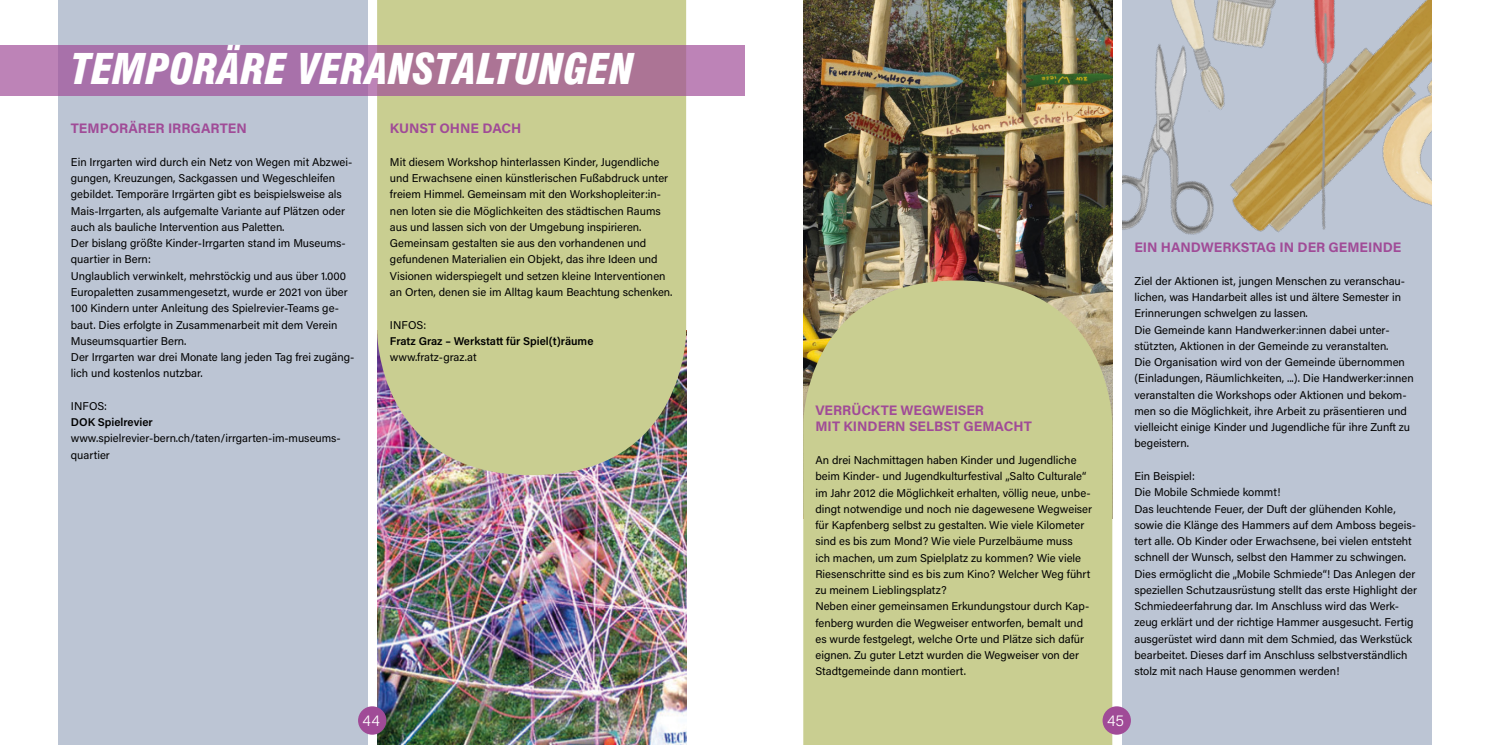
<style>
.page{position:relative;width:1489px;height:745px;background:#fff}
.page>*{position:absolute;margin:0;border:0;box-sizing:border-box;transform-origin:0 0}
.t1{font:italic 900 condensed 41.25px "Swiss 721 BT";color:#fff}
.t2{font:300 15px "Acumin Pro";color:#fff}
.t3{font:700 13.75px "Acumin Pro";color:#a04b97}
.t4{font:11.25px/16.2px "Acumin Pro";color:#000}
.t5{font:600 11.25px "Acumin Pro";color:#000}
</style>
<div class="page">
<img style="left:803px;top:0;width:309px;height:280px">
<img style="left:377px;top:475px;width:309px;height:269px">
<div style="left:803px;top:280px;width:309px;height:464px;background:#c9ce91"></div>
<div style="left:58px;top:0;width:309px;height:744px;background:#bcc5d4"></div>
<svg style="left:377px;top:0;width:309px;height:475px;background:#c4c890"></svg>
<svg style="left:0;top:45px;width:744px;height:51px;background:#ad75a3"></svg>
<div style="left:1121px;top:0;width:309px;height:744px;background:#bcc5d4"></div>
<img style="left:1121px;top:0;width:309px;height:234px">
<div style="left:358px;top:705px;width:28px;height:29px;background:#a04b97;border-radius:50%"></div>
<div style="left:1102px;top:705px;width:28px;height:29px;background:#a04b97;border-radius:50%"></div>
<p class="t1" style="left:71px;top:44px;width:564px">TEMPORÄRE VERANSTALTUNGEN</p>
<p class="t3" style="left:71px;top:119px;width:177px">TEMPORÄRER IRRGARTEN</p>
<p class="t4" style="left:71px;top:153px;width:283px">Ein Irrgarten wird durch ein Netz von Wegen mit Abzwei&shy;gungen, Kreuzungen, Sackgassen und Wegeschleifen gebildet. Temporäre Irrgärten gibt es beispielsweise als Mais-Irrgarten, als aufgemalte Variante auf Plätzen oder auch als bauliche Intervention aus Paletten.</p>
<p class="t4" style="left:71px;top:234px;width:276px">Der bislang größte Kinder-Irrgarten stand im Museums&shy;quartier in Bern:</p>
<p class="t4" style="left:71px;top:267px;width:278px">Unglaublich verwinkelt, mehrstöckig und aus über 1.000<br>Europaletten zusammengesetzt, wurde er 2021 von über 100 Kindern unter Anleitung des Spielrevier-Teams ge&shy;baut. Dies erfolgte in Zusammenarbeit mit dem Verein Museumsquartier Bern.</p>
<p class="t4" style="left:71px;top:348px;width:285px">Der Irrgarten war drei Monate lang jeden Tag frei zugäng&shy;lich und kostenlos nutzbar.</p>
<p class="t4" style="left:71px;top:397px;width:38px">INFOS:</p>
<p class="t5" style="left:71px;top:414px;width:83px">DOK Spielrevier</p>
<p class="t4" style="left:71px;top:429px;width:271px">www.spielrevier-bern.ch/taten/irrgarten-im-museums&shy;quartier</p>
<p class="t3" style="left:390px;top:119px;width:133px">KUNST OHNE DACH</p>
<p class="t4" style="left:390px;top:153px;width:284px">Mit diesem Workshop hinterlassen Kinder, Jugendliche und Erwachsene einen künstlerischen Fußabdruck unter freiem Himmel. Gemeinsam mit den Workshopleiter:in&shy;nen loten sie die Möglichkeiten des städtischen Raums aus und lassen sich von der Umgebung inspirieren.<br>Gemeinsam gestalten sie aus den vorhandenen und gefundenen Materialien ein Objekt, das ihre Ideen und Visionen widerspiegelt und setzen kleine Interventionen an Orten, denen sie im Alltag kaum Beachtung schenken.</p>
<p class="t4" style="left:390px;top:316px;width:38px">INFOS:</p>
<p class="t5" style="left:390px;top:333px;width:205px">Fratz Graz – Werkstatt für Spiel(t)räume</p>
<p class="t4" style="left:390px;top:348px;width:88px">www.fratz-graz.at</p>
<p class="t3" style="left:815px;top:400px;width:170px">VERRÜCKTE WEGWEISER</p>
<p class="t3" style="left:815px;top:416px;width:218px">MIT KINDERN SELBST GEMACHT</p>
<p class="t4" style="left:815px;top:451px;width:278px">An drei Nachmittagen haben Kinder und Jugendliche beim Kinder- und Jugendkulturfestival „Salto Culturale“ im Jahr 2012 die Möglichkeit erhalten, völlig neue, unbe&shy;dingt notwendige und noch nie dagewesene Wegweiser für Kapfenberg selbst zu gestalten. Wie viele Kilometer sind es bis zum Mond? Wie viele Purzelbäume muss<br>ich machen, um zum Spielplatz zu kommen? Wie viele Riesenschritte sind es bis zum Kino? Welcher Weg führt zu meinem Lieblingsplatz?</p>
<p class="t4" style="left:815px;top:597px;width:275px">Neben einer gemeinsamen Erkundungstour durch Kap&shy;fenberg wurden die Wegweiser entworfen, bemalt und es wurde festgelegt, welche Orte und Plätze sich dafür eignen. Zu guter Letzt wurden die Wegweiser von der Stadtgemeinde dann montiert.</p>
<p class="t3" style="left:1134px;top:237px;width:268px">EIN HANDWERKSTAG IN DER GEMEINDE</p>
<p class="t4" style="left:1134px;top:272px;width:272px">Ziel der Aktionen ist, jungen Menschen zu veranschau&shy;lichen, was Handarbeit alles ist und ältere Semester in<br>Erinnerungen schwelgen zu lassen.</p>
<p class="t4" style="left:1134px;top:321px;width:281px">Die Gemeinde kann Handwerker:innen dabei unter&shy;stützten, Aktionen in der Gemeinde zu veranstalten.<br>Die Organisation wird von der Gemeinde übernommen (Einladungen, Räumlichkeiten, ...). Die Handwerker:innen veranstalten die Workshops oder Aktionen und bekom&shy;men so die Möglichkeit, ihre Arbeit zu präsentieren und vielleicht einige Kinder und Jugendliche für ihre Zunft zu begeistern.</p>
<p class="t4" style="left:1134px;top:467px;width:62px">Ein Beispiel:</p>
<p class="t4" style="left:1134px;top:483px;width:147px">Die Mobile Schmiede kommt!</p>
<p class="t4" style="left:1134px;top:499px;width:284px">Das leuchtende Feuer, der Duft der glühenden Kohle, sowie die Klänge des Hammers auf dem Amboss begeis&shy;tert alle. Ob Kinder oder Erwachsene, bei vielen entsteht schnell der Wunsch, selbst den Hammer zu schwingen.<br>Dies ermöglicht die „Mobile Schmiede“! Das Anlegen der speziellen Schutzausrüstung stellt das erste Highlight der Schmiedeerfahrung dar. Im Anschluss wird das Werk&shy;zeug erklärt und der richtige Hammer ausgesucht. Fertig ausgerüstet wird dann mit dem Schmied, das Werkstück bearbeitet. Dieses darf im Anschluss selbstverständlich stolz mit nach Hause genommen werden!</p>
<p class="t2" style="left:362px;top:710px;width:19px">44</p>
<p class="t2" style="left:1107px;top:710px;width:18px">45</p>
</div>
